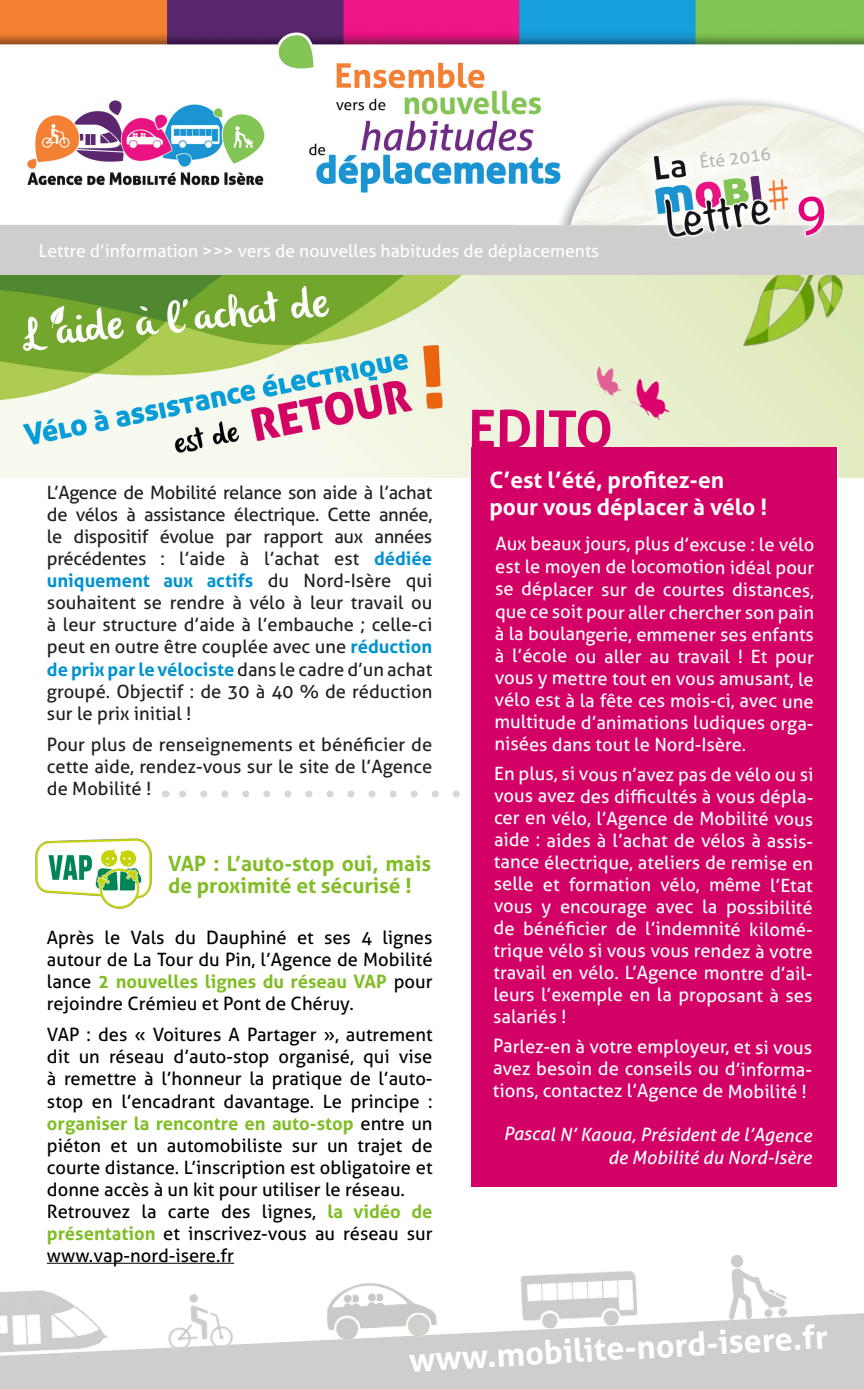
<style>
.page{position:relative;width:864px;height:1389px;background:#fff}
.page>*{position:absolute;margin:0;border:0;box-sizing:border-box;transform-origin:0 0}
.t1{font:700 52.15px "Aller";color:#d30065}
.t2{font:700 32.55px "Aller";color:#fff}
.t3{font:700 22.75px "Aller";color:#fff}
.t4{font:700 21px/22.1px "Aller";color:#81bd26}
.t5{font:18.38px/22.1px "Aller";letter-spacing:-.005em;color:#fff;text-align:justify}
.t6{font:18.38px/22.1px "Aller";color:#000001;text-align:justify}
.t7{font:18.38px/22.1px "Aller";color:#231f20;text-align:justify}
.t8{font:italic 18.38px/22.9px "Aller";color:#fff;text-align:right}
.t9{font:17.5px "Aller";color:#fff}
.t10{font:17.5px "Aller";color:#bab7b3}
.s1{font-weight:700;color:#0093d0}
.s2{font-weight:700;color:#81bd26}
</style>
<div class="page">
<img style="left:0;top:0;width:863px;height:478px">
<svg style="left:179px;top:790px;width:281px;height:7px"></svg>
<img style="left:737px;top:274px;width:112px;height:82px">
<svg style="left:0;top:1310px;width:863px;height:79px;background:#d6d5d4"></svg>
<img style="left:0;top:1290px;width:115px;height:84px">
<img style="left:156px;top:1294px;width:90px;height:66px">
<img style="left:323px;top:1283px;width:118px;height:61px">
<img style="left:518px;top:1271px;width:124px;height:62px">
<img style="left:724px;top:1255px;width:63px;height:66px">
<div style="left:0;top:224px;width:863px;height:50px;background:#cfcecd"></div>
<svg style="left:690px;top:135px;width:90px;height:43px"></svg>
<div style="left:471px;top:448px;width:365px;height:739px;background:#d30065"></div>
<hr style="left:47px;top:1263px;width:187px;height:1px;background:#000001">
<img style="left:36px;top:838px;width:116px;height:70px">
<img style="left:613px;top:373px;width:72px;height:74px">
<img style="left:579px;top:362px;width:54px;height:55px">
<svg style="left:786px;top:185px;width:50px;height:52px"></svg>
<p class="t9" style="left:39px;top:240px;width:561px">Lettre d’information &gt;&gt;&gt; vers de nouvelles habitudes de déplacements</p>
<p class="t1" style="left:469px;top:396px;width:146px;rotate:1deg">EDITO</p>
<p class="t10" style="left:698px;top:152px;width:73px;rotate:-7deg">Été 2016</p>
<p class="t7" style="left:47px;top:482px;width:387px">L’Agence de Mobilité relance son aide à l’achat de vélos à assistance électrique. Cette année, le dispositif évolue par rapport aux années précédentes : l’aide à l’achat est <span class="s1">dédiée uniquement aux actifs</span> du Nord-Isère qui souhaitent se rendre à vélo à leur travail ou à leur structure d’aide à l’embauche ; celle-ci peut en outre être couplée avec une <span class="s1">réduction de prix par le vélociste</span> dans le cadre d’un achat groupé. Objectif : de 30 à 40 % de réduction sur le prix initial !</p>
<p class="t7" style="left:47px;top:734px;width:387px">Pour plus de renseignements et bénéficier de cette aide, rendez-vous sur le site de l’Agence de Mobilité !</p>
<p class="t4" style="left:168px;top:852px;width:264px">VAP : L’auto-stop oui, mais de proximité et sécurisé !</p>
<p class="t6" style="left:47px;top:926px;width:387px">Après le Vals du Dauphiné et ses 4 lignes autour de La Tour du Pin, l’Agence de Mobilité lance <span class="s2">2 nouvelles lignes du réseau VAP</span> pour rejoindre Crémieu et Pont de Chéruy.</p>
<p class="t6" style="left:47px;top:1024px;width:387px">VAP : des « Voitures A Partager », autrement dit un réseau d’auto-stop organisé, qui vise à remettre à l’honneur la pratique de l’auto&shy;stop en l’encadrant davantage. Le principe : <span class="s2">organiser la rencontre en auto-stop</span> entre un piéton et un automobiliste sur un trajet de courte distance. L’inscription est obligatoire et donne accès à un kit pour utiliser le réseau.</p>
<p class="t6" style="left:47px;top:1200px;width:387px">Retrouvez la carte des lignes, <span class="s2">la vidéo de présentation</span> et inscrivez-vous au réseau sur www.vap-nord-isere.fr</p>
<p class="t3" style="left:489px;top:466px;width:236px">C’est l’été, profitez-en</p>
<p class="t3" style="left:489px;top:493px;width:279px">pour vous déplacer à vélo !</p>
<p class="t5" style="left:494px;top:533px;width:321px">Aux beaux jours, plus d’excuse : le vélo est le moyen de locomotion idéal pour se déplacer sur de courtes distances, que ce soit pour aller chercher son pain à la boulangerie, emmener ses enfants à l’école ou aller au travail ! Et pour vous y mettre tout en vous amusant, le vélo est à la fête ces mois-ci, avec une multitude d’animations ludiques orga&shy;nisées dans tout le Nord-Isère.</p>
<p class="t5" style="left:493px;top:763px;width:321px">En plus, si vous n’avez pas de vélo ou si vous avez des difficultés à vous dépla&shy;cer en vélo, l’Agence de Mobilité vous aide : aides à l’achat de vélos à assis&shy;tance électrique, ateliers de remise en selle et formation vélo, même l’Etat vous y encourage avec la possibilité de bénéficier de l’indemnité kilomé&shy;trique vélo si vous vous rendez à votre travail en vélo. L’Agence montre d’ail&shy;leurs l’exemple en la proposant à ses salariés !</p>
<p class="t5" style="left:492px;top:1035px;width:321px">Parlez-en à votre employeur, et si vous avez besoin de conseils ou d’informa&shy;tions, contactez l’Agence de Mobilité !</p>
<p class="t8" style="left:503px;top:1123px;width:310px">Pascal N’ Kaoua, Président de l’Agence de Mobilité du Nord-Isère</p>
<p class="t2" style="left:408px;top:1339px;width:421px;rotate:-3deg">www.mobilite-nord-isere.fr</p>
</div>
